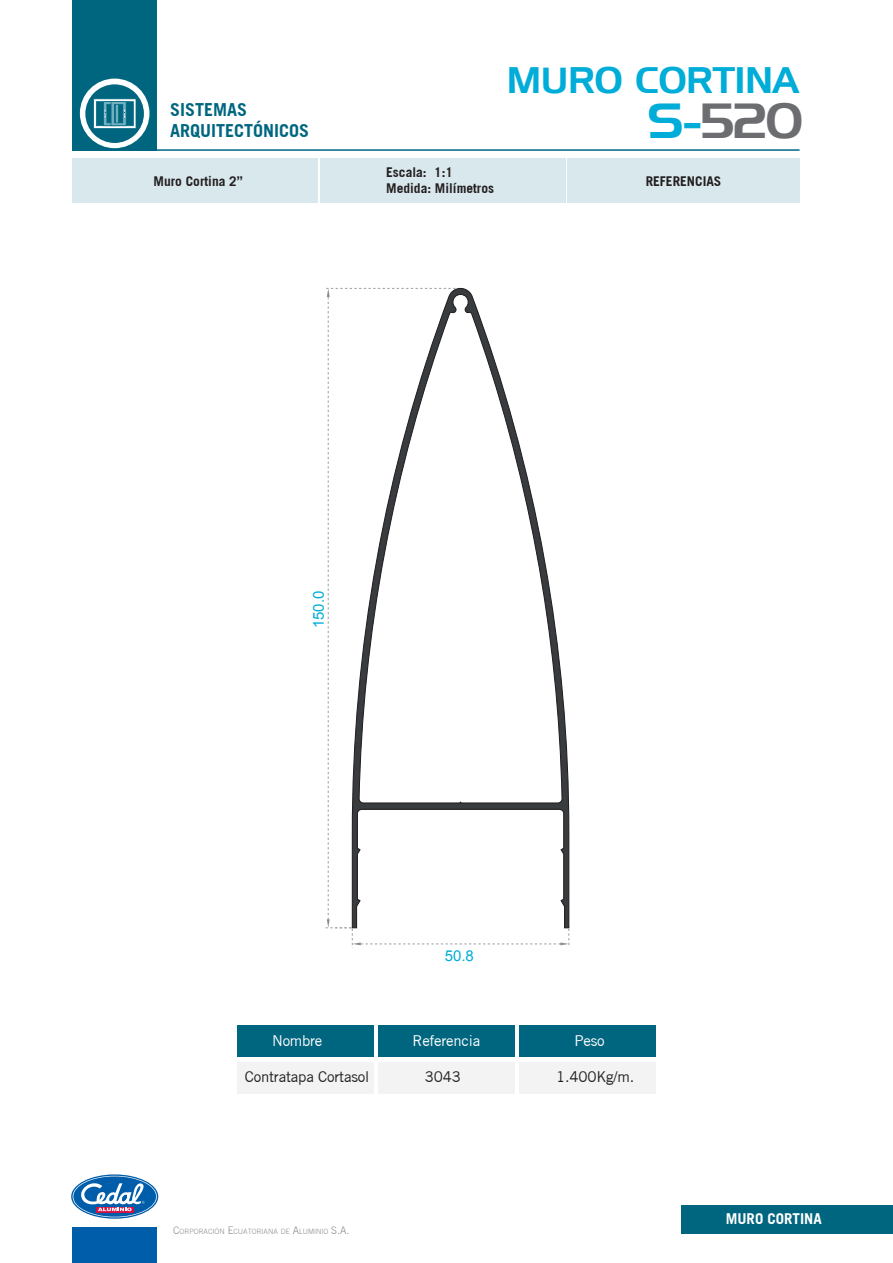
<style>
.page{position:relative;width:893px;height:1263px;background:#fff}
.page>*{position:absolute;margin:0;border:0;box-sizing:border-box;transform-origin:0 0}
.t1{font:48px "Handel Gothic BT";color:#6c6d70}
.t2{font:36px "Handel Gothic BT";letter-spacing:-.01em;color:#00add8}
.t3{font:700 18px/21.6px "Trade Gothic";color:#006680}
.t4{font:15px "Trade Gothic";letter-spacing:-.01em;color:#231f20}
.t5{font:15px "Trade Gothic";letter-spacing:-.02em;color:#fff}
.t6{font:700 15px "Trade Gothic";color:#fff}
.t7{font:15px "Arial";color:#00add8}
.t8{font:700 13.5px/16.2px "Trade Gothic";color:#231f20}
.t9{font:300 7.35px "Trade Gothic";color:#888e92}
.s1{color:#00add8}
.s2{font-size:10.5px}
</style>
<div class="page">
<div style="left:73px;top:1228px;width:84px;height:35px;background:#005daa"></div>
<svg style="left:71px;top:1174px;width:87px;height:45px"></svg>
<svg style="left:73px;top:1176px;width:83px;height:41px"></svg>
<svg style="left:97px;top:1211px;width:37px;height:1px"></svg>
<svg style="left:81px;top:1182px;width:68px;height:29px"></svg>
<hr style="left:72px;top:149px;width:728px;height:2px;background:#006680">
<div style="left:72px;top:158px;width:245px;height:44px;background:#d9e8ec"></div>
<div style="left:320px;top:158px;width:245px;height:44px;background:#d9e8ec"></div>
<div style="left:567px;top:158px;width:233px;height:44px;background:#d9e8ec"></div>
<div style="left:73px;top:0;width:84px;height:150px;background:#006680"></div>
<div style="left:80px;top:79px;width:69px;height:69px;background:#fff;border-radius:50%"></div>
<svg style="left:84px;top:83px;width:61px;height:61px"></svg>
<div style="left:681px;top:1205px;width:212px;height:28px;background:#006680"></div>
<div style="left:237px;top:1025px;width:137px;height:32px;background:#006680"></div>
<div style="left:237px;top:1062px;width:137px;height:32px;background:#f3f3f4"></div>
<div style="left:378px;top:1025px;width:137px;height:32px;background:#006680"></div>
<div style="left:378px;top:1062px;width:137px;height:32px;background:#f3f3f4"></div>
<div style="left:519px;top:1025px;width:137px;height:32px;background:#006680"></div>
<div style="left:519px;top:1062px;width:137px;height:32px;background:#f3f3f4"></div>
<svg style="left:325px;top:288px;width:244px;height:660px"></svg>
<h2 class="t2" style="left:507px;top:58px;width:293px">MURO CORTINA</h2>
<h3 class="t3" style="left:170px;top:98px;width:141px">SISTEMAS<br>ARQUITECTÓNICOS</h3>
<p class="t8" style="left:154px;top:173px;width:91px">Muro Cortina 2”</p>
<p class="t8" style="left:646px;top:173px;width:77px">REFERENCIAS</p>
<h1 class="t1" style="left:648px;top:92px;width:157px"><span class="s1">S-</span>520</h1>
<p class="t8" style="left:386px;top:164px;width:110px">Escala: 1:1<br>Medida: Milímetros</p>
<p class="t7" style="left:308px;top:628px;width:39px;rotate:-90deg">150.0</p>
<p class="t7" style="left:445px;top:946px;width:31px">50.8</p>
<p class="t5" style="left:272px;top:1031px;width:52px">Nombre</p>
<p class="t5" style="left:413px;top:1031px;width:69px">Referencia</p>
<p class="t5" style="left:575px;top:1031px;width:32px">Peso</p>
<p class="t4" style="left:245px;top:1068px;width:126px">Contratapa Cortasol</p>
<p class="t4" style="left:425px;top:1068px;width:38px">3043</p>
<p class="t4" style="left:556px;top:1068px;width:80px">1.400Kg/m.</p>
<p class="t9" style="left:173px;top:1227px;width:178px"><span class="s2">C</span>ORPORACIÓN <span class="s2">E</span>CUATORIANA DE <span class="s2">A</span>LUMINIO <span class="s2">S.A.</span></p>
<p class="t6" style="left:726px;top:1209px;width:97px">MURO CORTINA</p>
</div>
